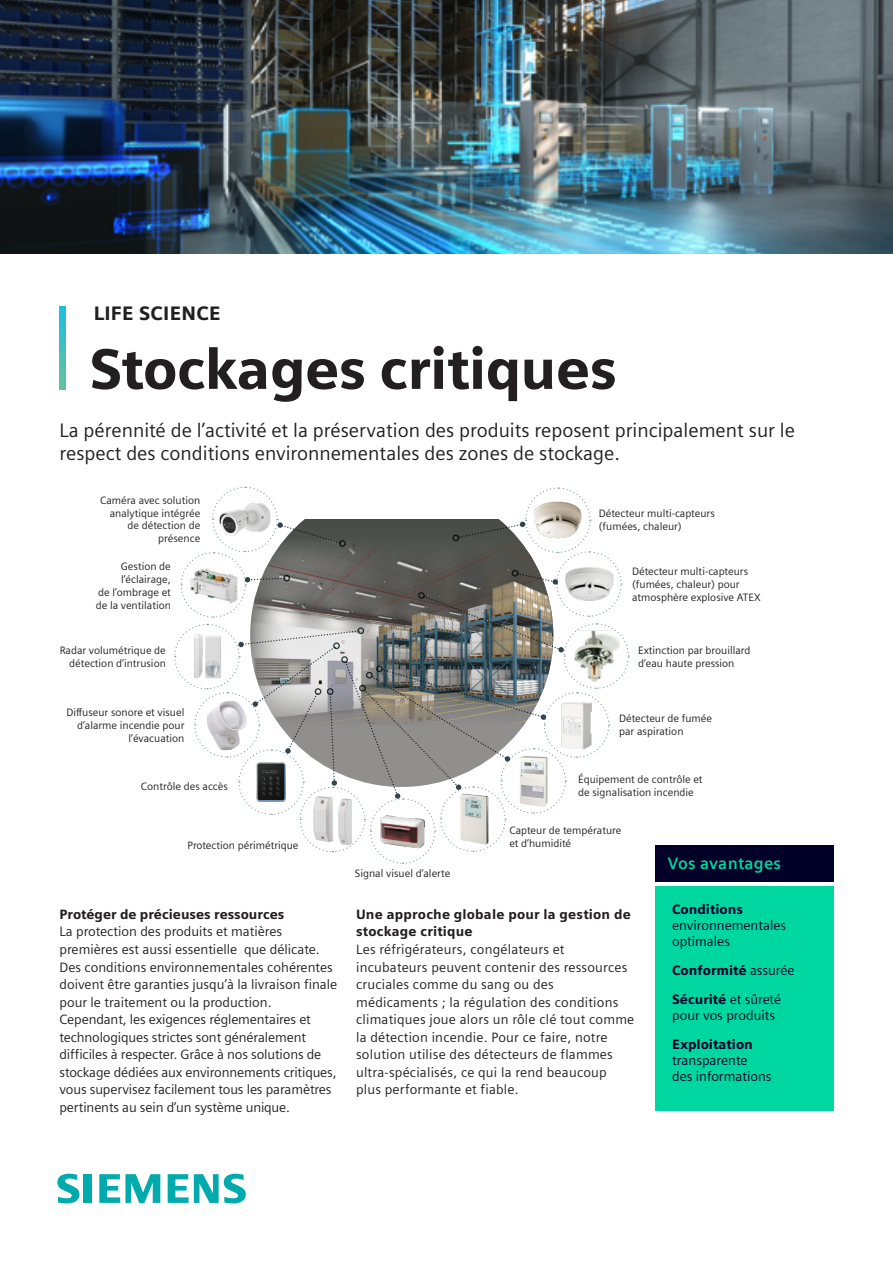
<style>
.page{position:relative;width:893px;height:1263px;background:#fff}
.page>*{position:absolute;margin:0;border:0;box-sizing:border-box;transform-origin:0 0}
._02__Headline_38pt_1{font:900 57px "Siemens Sans";letter-spacing:-.01em;color:#231f20}
._03__Copy_13pt_120{font:19.5px/23.4px "Siemens Sans";color:#231f20}
._01__Topline_13pt_12{font:900 19.5px "Siemens Sans";letter-spacing:.015em;color:#231f20}
._04__Additional_Pane{font:700 16.5px "Siemens Sans";letter-spacing:.015em;color:#00d7a0}
._05__Copy_9pt_5mm{font:13.5px/17.5px "Siemens Sans";color:#231f20}
.t1{font:13.5px/16.2px "Siemens Sans";color:#000028}
._05__Copy_Head_9pt_5{font:900 13.5px/17.5px "Siemens Sans";letter-spacing:.01em;color:#231f20}
.t2{font:900 13.5px "Siemens Sans";color:#000028}
.t3{font:10.65px/12.9px "Siemens Sans";color:#231f20}
.s1{font-weight:900}
.s2{font-weight:400}
</style>
<div class="page">
<img style="left:0;top:0;width:893px;height:254px">
<svg style="left:60px;top:307px;width:5px;height:82px"></svg>
<div style="left:655px;top:845px;width:178px;height:37px;background:#000028"></div>
<div style="left:655px;top:887px;width:178px;height:224px;background:#00d7a0"></div>
<svg style="left:174px;top:486px;width:456px;height:378px"></svg>
<svg style="left:57px;top:1174px;width:35px;height:29px"></svg>
<svg style="left:99px;top:1174px;width:61px;height:29px"></svg>
<svg style="left:168px;top:1174px;width:78px;height:29px"></svg>
<p class="_01__Topline_13pt_12" style="left:94px;top:298px;width:128px">LIFE SCIENCE</p>
<p class="_02__Headline_38pt_1" style="left:89px;top:323px;width:529px">Stockages critiques</p>
<p class="_03__Copy_13pt_120" style="left:60px;top:417px;width:737px">La pérennité de l’activité et la préservation des produits reposent principalement sur le respect des conditions environnementales des zones de stockage.</p>
<p class="t3" style="left:100px;top:493px;width:102px">Caméra avec solution</p>
<p class="t3" style="left:110px;top:506px;width:92px">analytique intégrée</p>
<p class="t3" style="left:127px;top:518px;width:74px">de détection de</p>
<p class="t3" style="left:158px;top:531px;width:44px">présence</p>
<p class="t3" style="left:121px;top:559px;width:52px">Gestion de l’éclairage,</p>
<p class="t3" style="left:96px;top:585px;width:77px">de l’ombrage et de la ventilation</p>
<p class="t3" style="left:60px;top:643px;width:108px;text-align:right">Radar volumétrique de détection d’intrusion</p>
<p class="t3" style="left:66px;top:705px;width:120px;text-align:right">Diffuseur sonore et visuel d’alarme incendie pour l’évacuation</p>
<p class="t3" style="left:141px;top:779px;width:89px">Contrôle des accès</p>
<p class="t3" style="left:188px;top:838px;width:112px">Protection périmétrique</p>
<p class="_05__Copy_Head_9pt_5" style="left:60px;top:904px;width:226px">Protéger de précieuses ressources</p>
<p class="_05__Copy_9pt_5mm" style="left:60px;top:922px;width:279px">La protection des produits et matières premières est aussi essentielle que délicate.<br>Des conditions environnementales cohérentes doivent être garanties jusqu’à la livraison finale pour le traitement ou la production.<br>Cependant, les exigences réglementaires et technologiques strictes sont généralement difficiles à respecter. Grâce à nos solutions de stockage dédiées aux environnements critiques, vous supervisez facilement tous les paramètres pertinents au sein d’un système unique.</p>
<p class="t3" style="left:599px;top:506px;width:118px">Détecteur multi-capteurs</p>
<p class="t3" style="left:599px;top:519px;width:85px">(fumées, chaleur)</p>
<p class="t3" style="left:632px;top:564px;width:130px">Détecteur multi-capteurs (fumées, chaleur) pour atmosphère explosive ATEX</p>
<p class="t3" style="left:638px;top:643px;width:114px">Extinction par brouillard d’eau haute pression</p>
<p class="t3" style="left:619px;top:711px;width:95px">Détecteur de fumée</p>
<p class="t3" style="left:619px;top:724px;width:66px">par aspiration</p>
<p class="t3" style="left:578px;top:772px;width:126px">Équipement de contrôle et</p>
<p class="t3" style="left:578px;top:785px;width:117px">de signalisation incendie</p>
<p class="t3" style="left:355px;top:866px;width:97px">Signal visuel d’alerte</p>
<p class="t3" style="left:509px;top:823px;width:113px">Capteur de température</p>
<p class="t3" style="left:509px;top:836px;width:63px">et d’humidité</p>
<p class="_05__Copy_Head_9pt_5" style="left:356px;top:904px;width:276px">Une approche globale pour la gestion de stockage critique</p>
<p class="_05__Copy_9pt_5mm" style="left:356px;top:939px;width:280px">Les réfrigérateurs, congélateurs et incubateurs peuvent contenir des ressources cruciales comme du sang ou des médicaments ; la régulation des conditions climatiques joue alors un rôle clé tout comme la détection incendie. Pour ce faire, notre solution utilise des détecteurs de flammes ultra-spécialisés, ce qui la rend beaucoup plus performante et fiable.</p>
<p class="_04__Additional_Pane" style="left:668px;top:851px;width:115px">Vos avantages</p>
<p class="t1" style="left:672px;top:900px;width:116px"><span class="s1">Conditions </span>environnementales optimales</p>
<p class="t2" style="left:672px;top:959px;width:124px">Conformité <span class="s2">assurée</span></p>
<p class="t1" style="left:672px;top:990px;width:110px"><span class="s1">Sécurité</span> et sûreté pour vos produits</p>
<p class="t1" style="left:672px;top:1035px;width:101px"><span class="s1">Exploitation </span>transparente<br>des informations</p>
</div>
